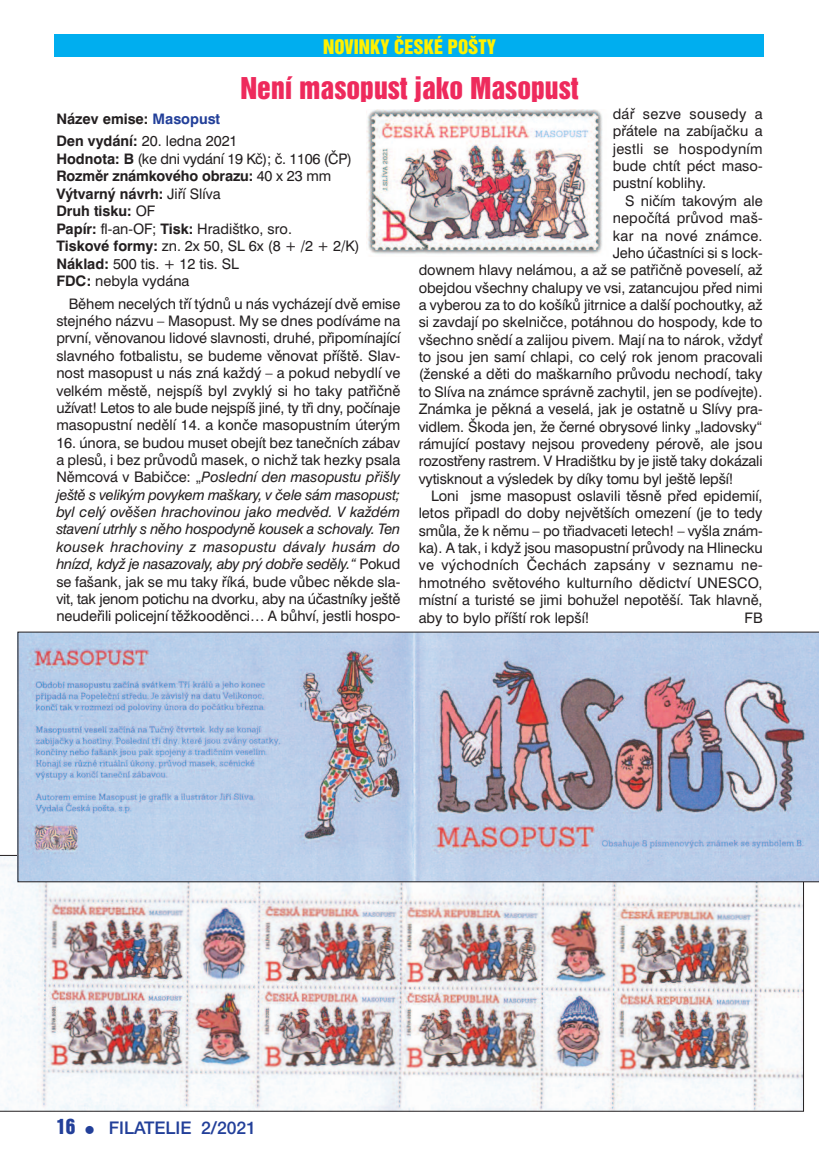
<style>
.page{position:relative;width:819px;height:1166px;background:#fff}
.page>*{position:absolute;margin:0;border:0;box-sizing:border-box;transform-origin:0 0}
.t1{font:27.47px "Switzerland Inserat";color:#ee2a5c}
.t2{font:18.38px "Switzerland Inserat";color:#fff101}
.t3{font:17.5px "Helvetica E A";color:#223f99}
.t4{font:14.53px/17.3px "Swiss 721 BTCE";color:#231f20;text-align:justify}
.t5{font:14.53px "Swiss 721 BTCE";letter-spacing:.02em;color:#231f20}
.t6{font:700 14.53px/22.4px "Swiss 721 BTCE";color:#231f20}
.s1{color:#223f99}
.s2{font-weight:400}
.s3{font-weight:700}
.s4{font-style:italic}
.s5{font-family:"Helvetica Inserat E";font-size:19.25px}
.s6{font-size:14px}
</style>
<div class="page">
<img style="left:0;top:855px;width:803px;height:256px">
<img style="left:20px;top:634px;width:797px;height:246px">
<div style="left:55px;top:35px;width:709px;height:22px;background:#00aeef"></div>
<img style="left:366px;top:109px;width:237px;height:145px">
<p class="t2" style="left:323px;top:37px;width:174px">NOVINKY ČESKÉ POŠTY</p>
<h1 class="t1" style="left:240px;top:74px;width:339px">Není masopust jako Masopust</h1>
<p class="t6" style="left:56px;top:109px;width:183px">Název emise: <span class="s1">Masopust<br></span>Den vydání: <span class="s2">20. ledna 2021</span></p>
<p class="t4" style="left:56px;top:151px;width:305px;text-align:left"><span class="s3">Hodnota: B</span> (ke dni vydání 19 Kč); č. 1106 (ČP)<br><span class="s3">Rozměr známkového obrazu:</span> 40 x 23 mm<br><span class="s3">Výtvarný návrh:</span> Jiří Slíva<br><span class="s3">Druh tisku:</span> OF<br><span class="s3">Papír:</span> fl-an-OF; <span class="s3">Tisk:</span> Hradištko, sro.<br><span class="s3">Tiskové formy:</span> zn. 2x 50, SL 6x (8 + /2 + 2/K)<br><span class="s3">Náklad:</span> 500 tis. + 12 tis. SL<br><span class="s3">FDC:</span> nebyla vydána</p>
<p class="t4" style="left:56px;top:296px;width:345px;text-indent:12px">Během necelých tří týdnů u nás vycházejí dvě emise stejného názvu – Masopust. My se dnes podíváme na první, věnovanou lidové slavnosti, druhé, připomínající slavného fotbalistu, se budeme věnovat příště. Slav&shy;nost masopust u nás zná každý – a pokud nebydlí ve velkém městě, nejspíš byl zvyklý si ho taky patřičně užívat! Letos to ale bude nejspíš jiné, ty tři dny, počínaje masopustní nedělí 14. a konče masopustním úterým</p>
<p class="t4" style="left:56px;top:435px;width:345px">16. února, se budou muset obejít bez tanečních zábav a plesů, i bez průvodů masek, o nichž tak hezky psala Němcová v Babičce: „<span class="s4">Poslední den masopustu přišly ještě s velikým povykem maškary, v čele sám masopust; byl celý ověšen hrachovinou jako medvěd. V každém stavení utrhly s něho hospodyně kousek a schovaly. Ten kousek hrachoviny z masopustu dávaly husám do hnízd, když je nasazovaly, aby prý dobře seděly.“</span> Pokud se fašank, jak se mu taky říká, bude vůbec někde sla&shy;vit, tak jenom potichu na dvorku, aby na účastníky ještě neudeřili policejní těžkooděnci… A bůhví, jestli hospo-</p>
<p class="t4" style="left:612px;top:107px;width:151px">dář sezve sousedy a přátele na zabíjačku a jestli se hospodyním bude chtít péct maso&shy;pustní koblihy.</p>
<p class="t4" style="left:625px;top:193px;width:139px">S ničím takovým ale</p>
<p class="t4" style="left:612px;top:211px;width:151px">nepočítá průvod maš-</p>
<p class="t5" style="left:612px;top:230px;width:151px">kar na nové známce.</p>
<p class="t4" style="left:612px;top:246px;width:151px">Jeho účastníci si s lock-</p>
<p class="t4" style="left:418px;top:263px;width:345px">downem hlavy nelámou, a až se patřičně poveselí, až</p>
<p class="t4" style="left:418px;top:280px;width:345px">obejdou všechny chalupy ve vsi, zatancujou před nimi</p>
<p class="t4" style="left:418px;top:298px;width:345px">a vyberou za to do košíků jitrnice a další pochoutky, až</p>
<p class="t4" style="left:418px;top:315px;width:345px">si zavdají po skelničce, potáhnou do hospody, kde to</p>
<p class="t4" style="left:418px;top:332px;width:345px">všechno snědí a zalijou pivem. Mají na to nárok, vždyť</p>
<p class="t4" style="left:418px;top:350px;width:345px">to jsou jen samí chlapi, co celý rok jenom pracovali</p>
<p class="t4" style="left:418px;top:367px;width:345px">(ženské a děti do maškarního průvodu nechodí, taky</p>
<p class="t4" style="left:418px;top:384px;width:345px">to Slíva na známce správně zachytil, jen se podívejte).</p>
<p class="t4" style="left:418px;top:402px;width:345px">Známka je pěkná a veselá, jak je ostatně u Slívy pra-</p>
<p class="t4" style="left:418px;top:419px;width:345px">vidlem. Škoda jen, že černé obrysové linky „ladovsky“</p>
<p class="t4" style="left:418px;top:436px;width:345px">rámující postavy nejsou provedeny pérově, ale jsou</p>
<p class="t4" style="left:418px;top:454px;width:345px">rozostřeny rastrem. V Hradištku by je jistě taky dokázali</p>
<p class="t4" style="left:418px;top:471px;width:316px">vytisknout a výsledek by díky tomu byl ještě lepší!</p>
<p class="t4" style="left:431px;top:489px;width:333px">Loni jsme masopust oslavili těsně před epidemií,</p>
<p class="t4" style="left:418px;top:506px;width:345px">letos připadl do doby největších omezení (je to tedy</p>
<p class="t4" style="left:418px;top:523px;width:345px">smůla, že k němu – po třiadvaceti letech! – vyšla znám-</p>
<p class="t4" style="left:418px;top:541px;width:345px">ka). A tak, i když jsou masopustní průvody na Hlinecku</p>
<p class="t5" style="left:418px;top:560px;width:345px">ve východních Čechách zapsány v seznamu ne-</p>
<p class="t4" style="left:418px;top:575px;width:345px">hmotného světového kulturního dědictví UNESCO,</p>
<p class="t4" style="left:418px;top:593px;width:345px">místní a turisté se jimi bohužel nepotěší. Tak hlavně,</p>
<p class="t4" style="left:418px;top:610px;width:172px">aby to bylo příští rok lepší!</p>
<p class="t4" style="left:744px;top:610px;width:20px">FB</p>
<p class="t3" style="left:56px;top:1117px;width:201px"><span class="s5">16</span> <span class="s6">π</span> FILATELIE 2/2021</p>
</div>
